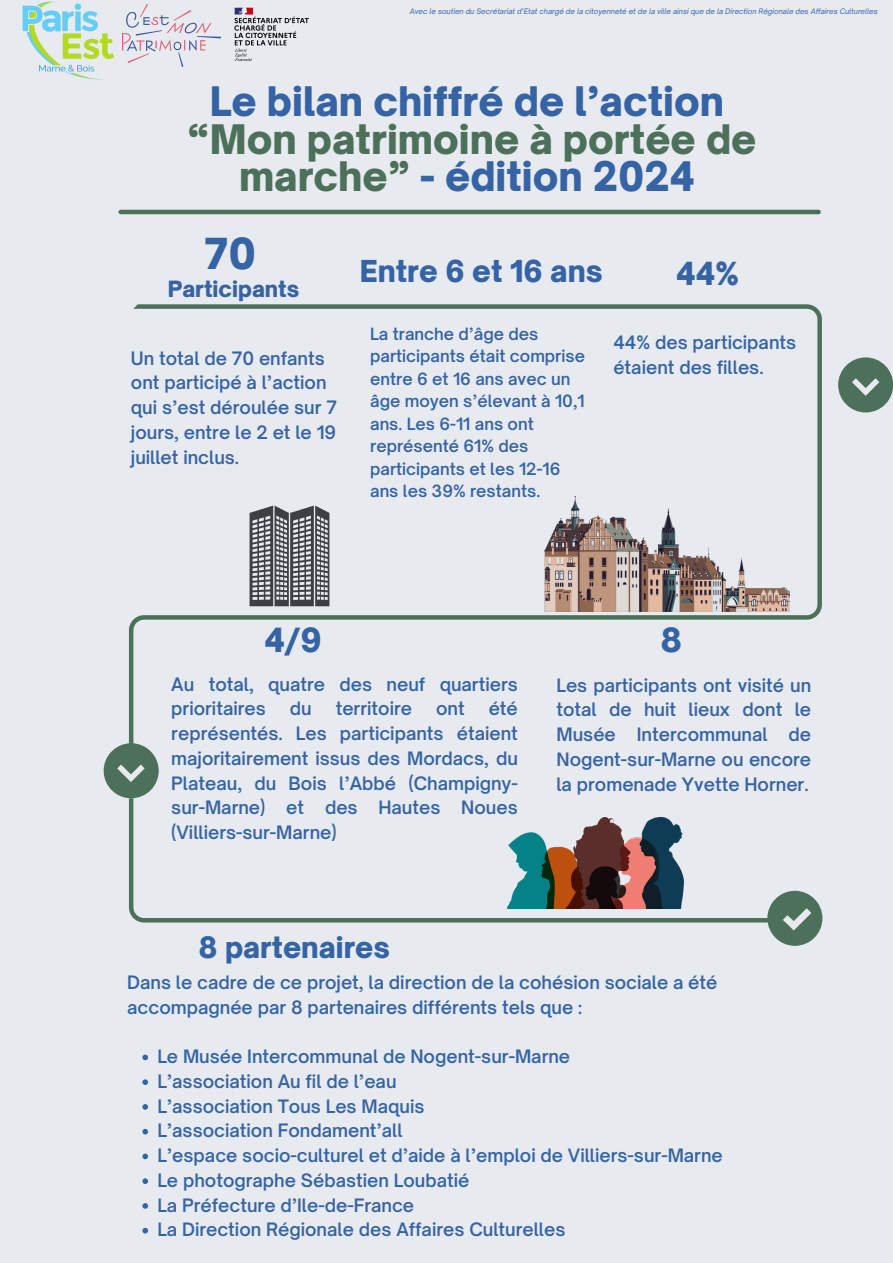
<style>
.page{position:relative;width:893px;height:1263px;background:#e7eaef}
.page>*{position:absolute;margin:0;border:0;box-sizing:border-box;transform-origin:0 0}
.t1{font:900 40.95px "Open Sauce One";color:#3563a4}
.t2{font:900 38.92px/37.7px "Open Sauce One";color:#3563a4;text-align:center}
.t3{font:900 31.95px "Open Sauce One";color:#3563a4}
.t4{font:900 30.45px "Open Sauce One";color:#3563a4}
.t5{font:900 28.95px "Open Sauce One";color:#3563a4}
.t6{font:900 28.2px "Open Sauce One";color:#3563a4}
.t7{font:900 21.45px "Open Sauce One";color:#3563a4}
.t8{font:600 17.7px/24.8px "Open Sauce One";color:#3563a4}
.t9{font:600 16.2px/22.5px "Open Sauce One";color:#3563a4}
.t10{font:italic 7.2px "Open Sauce One";color:#3563a4}
.s1{color:#4d705a}
</style>
<div class="page">
<svg style="left:129px;top:304px;width:693px;height:481px"></svg>
<div style="left:838px;top:357px;width:55px;height:55px;background:#4d705a;border-radius:50%"></div>
<div style="left:104px;top:743px;width:55px;height:55px;background:#4d705a;border-radius:50%"></div>
<svg style="left:128px;top:794px;width:670px;height:129px"></svg>
<div style="left:767px;top:891px;width:55px;height:55px;background:#4d705a;border-radius:50%"></div>
<hr style="left:121px;top:210px;width:697px;height:4px;background:#4d705a">
<svg style="left:129px;top:304px;width:9px;height:14px"></svg>
<svg style="left:852px;top:378px;width:27px;height:18px"></svg>
<svg style="left:117px;top:765px;width:28px;height:17px"></svg>
<svg style="left:783px;top:908px;width:28px;height:22px"></svg>
<svg style="left:249px;top:506px;width:80px;height:100px"></svg>
<img style="left:544px;top:497px;width:246px;height:115px">
<img style="left:507px;top:817px;width:176px;height:91px">
<img style="left:122px;top:5px;width:98px;height:61px">
<img style="left:22px;top:2px;width:92px;height:77px">
<img style="left:234px;top:7px;width:75px;height:54px">
<svg style="left:142px;top:1054px;width:6px;height:6px"></svg>
<svg style="left:142px;top:1079px;width:6px;height:6px"></svg>
<svg style="left:142px;top:1104px;width:6px;height:6px"></svg>
<svg style="left:142px;top:1129px;width:6px;height:5px"></svg>
<svg style="left:142px;top:1153px;width:6px;height:6px"></svg>
<svg style="left:142px;top:1178px;width:6px;height:6px"></svg>
<svg style="left:142px;top:1203px;width:6px;height:6px"></svg>
<svg style="left:142px;top:1228px;width:6px;height:5px"></svg>
<p class="t10" style="left:410px;top:6px;width:469px">Avec le soutien du Secrétariat d’Etat chargé de la citoyenneté et de la ville ainsi que de la Direction Régionale des Affaires Culturelles</p>
<p class="t2" style="left:187px;top:82px;width:570px">Le bilan chiffré de l’action <span class="s1">“Mon patrimoine à portée de marche”</span> - édition 2024</p>
<p class="t1" style="left:205px;top:228px;width:53px">70</p>
<h2 class="t7" style="left:168px;top:275px;width:133px">Participants</h2>
<p class="t8" style="left:131px;top:345px;width:208px">Un total de 70 enfants ont participé à l’action qui s’est déroulée sur 7 jours, entre le 2 et le 19 juillet inclus.</p>
<p class="t5" style="left:360px;top:253px;width:245px">Entre 6 et 16 ans</p>
<h2 class="t4" style="left:676px;top:255px;width:64px">44%</h2>
<p class="t9" style="left:370px;top:322px;width:216px">La tranche d’âge des participants était comprise entre 6 et 16 ans avec un âge moyen s’élevant à 10,1 ans. Les 6-11 ans ont représenté 61% des participants et les 12-16 ans les 39% restants.</p>
<h5 class="t8" style="left:613px;top:330px;width:184px">44% des participants étaient des filles.</h5>
<h4 class="t3" style="left:264px;top:620px;width:59px">4/9</h4>
<p class="t3" style="left:660px;top:620px;width:23px">8</p>
<h5 class="t8" style="left:171px;top:671px;width:348px">Au total, quatre des neuf quartiers prioritaires</h5>
<h5 class="t8" style="left:290px;top:696px;width:23px">du</h5>
<h5 class="t8" style="left:336px;top:696px;width:78px">territoire</h5>
<h5 class="t8" style="left:436px;top:696px;width:30px">ont</h5>
<h5 class="t8" style="left:171px;top:696px;width:348px;text-align:justify;text-indent:317px">été représentés. Les participants étaient majoritairement issus des Mordacs, du Plateau, du Bois l’Abbé (Champigny&shy;sur-Marne) et des Hautes Noues (Villiers-sur-Marne)</h5>
<h5 class="t6" style="left:199px;top:930px;width:193px">8 partenaires</h5>
<p class="t8" style="left:556px;top:672px;width:256px;text-align:justify">Les participants ont visité un total de huit lieux dont le Musée Intercommunal de Nogent-sur-Marne ou encore la promenade Yvette Horner.</p>
<h2 class="t8" style="left:127px;top:970px;width:592px">Dans le cadre de ce projet, la direction de la cohésion sociale a été accompagnée par 8 partenaires différents tels que :</h2>
<p class="t8" style="left:157px;top:1044px;width:414px">Le Musée Intercommunal de Nogent-sur-Marne</p>
<h5 class="t8" style="left:157px;top:1069px;width:241px">L’association Au fil de l’eau</h5>
<h5 class="t8" style="left:157px;top:1093px;width:269px">L’association Tous Les Maquis</h5>
<p class="t8" style="left:157px;top:1118px;width:247px">L’association Fondament’all</p>
<h3 class="t8" style="left:157px;top:1143px;width:567px">L’espace socio-culturel et d’aide à l’emploi de Villiers-sur-Marne</h3>
<p class="t8" style="left:157px;top:1168px;width:314px">Le photographe Sébastien Loubatié</p>
<p class="t8" style="left:157px;top:1192px;width:258px">La Préfecture d’Ile-de-France</p>
<h5 class="t8" style="left:157px;top:1217px;width:410px">La Direction Régionale des Affaires Culturelles</h5>
</div>
